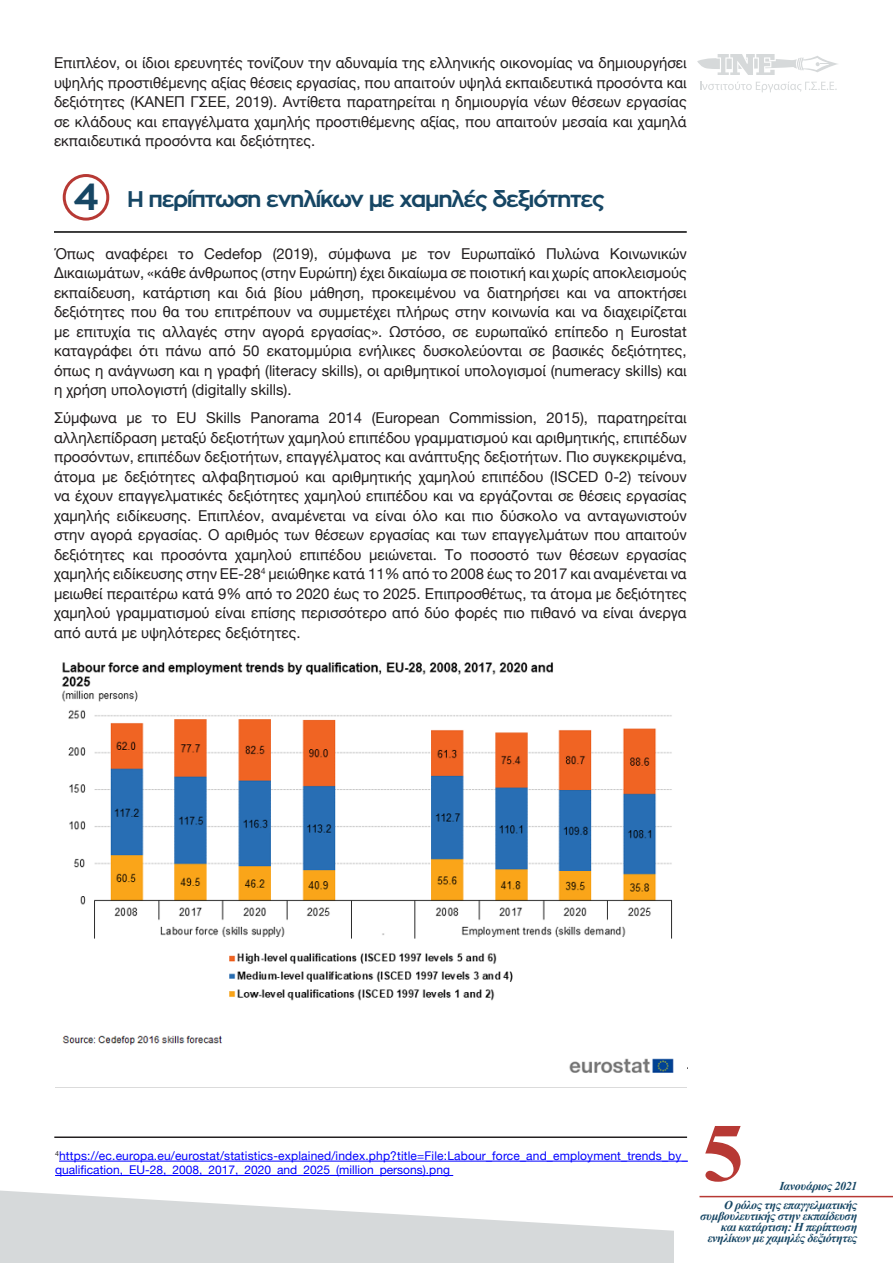
<style>
.page{position:relative;width:893px;height:1263px;background:#fff}
.page>*{position:absolute;margin:0;border:0;box-sizing:border-box;transform-origin:0 0}
.t1{font:700 82.5px "Times New Roman";color:#b73934}
.t2{font:700 37.5px "Zona Pro";color:#164664}
.t3{font:700 22.5px "Zona Pro";letter-spacing:-.06em;color:#164664}
.t4{font:15px/19.5px "Helvetica Neue";color:#231f20;text-align:justify}
.t5{font:12px/14.4px "Helvetica Neue";letter-spacing:.015em;color:#00f}
.t6{font:italic 700 12px/11.2px "Times New Roman";letter-spacing:-.03em;color:#164664;text-align:right}
</style>
<div class="page">
<hr style="left:699px;top:1196px;width:194px;height:1px;background:#b73934">
<svg style="left:700px;top:82px;width:137px;height:10px"></svg>
<svg style="left:697px;top:54px;width:141px;height:21px"></svg>
<svg style="left:0;top:1190px;width:674px;height:73px;fill:#d6d9da"></svg>
<hr style="left:54px;top:231px;width:633px;height:2px;background:#000">
<div style="left:63px;top:174px;width:46px;height:47px;border:3px solid #b73934;border-radius:50%"></div>
<hr style="left:54px;top:1136px;width:633px;height:2px;background:#231f20">
<hr style="left:55px;top:1067px;width:633px;height:2px;background:#231f20">
<img style="left:55px;top:662px;width:631px;height:411px">
<hr style="left:59px;top:1161px;width:629px;height:1px;background:#00f">
<hr style="left:55px;top:1175px;width:398px;height:1px;background:#00f">
<p class="t4" style="left:54px;top:54px;width:634px">Επιπλέον, οι ίδιοι ερευνητές τονίζουν την αδυναμία της ελληνικής οικονομίας να δημιουργήσει υψηλής προστιθέμενης αξίας θέσεις εργασίας, που απαιτούν υψηλά εκπαιδευτικά προσόντα και δεξιότητες (ΚΑΝΕΠ ΓΣΕΕ, 2019). Αντίθετα παρατηρείται η δημιουργία νέων θέσεων εργασίας σε κλάδους και επαγγέλματα χαμηλής προστιθέμενης αξίας, που απαιτούν μεσαία και χαμηλά εκπαιδευτικά προσόντα και δεξιότητες.</p>
<p class="t2" style="left:73px;top:172px;width:27px">4</p>
<p class="t3" style="left:127px;top:184px;width:479px">Η περίπτωση ενηλίκων με χαμηλές δεξιότητες</p>
<p class="t4" style="left:54px;top:245px;width:634px">Όπως αναφέρει το Cedefop (2019), σύμφωνα με τον Ευρωπαϊκό Πυλώνα Κοινωνικών Δικαιωμάτων, «κάθε άνθρωπος (στην Ευρώπη) έχει δικαίωμα σε ποιοτική και χωρίς αποκλεισμούς εκπαίδευση, κατάρτιση και διά βίου μάθηση, προκειμένου να διατηρήσει και να αποκτήσει δεξιότητες που θα του επιτρέπουν να συμμετέχει πλήρως στην κοινωνία και να διαχειρίζεται με επιτυχία τις αλλαγές στην αγορά εργασίας». Ωστόσο, σε ευρωπαϊκό επίπεδο η Eurostat καταγράφει ότι πάνω από 50 εκατομμύρια ενήλικες δυσκολεύονται σε βασικές δεξιότητες, όπως η ανάγνωση και η γραφή (literacy skills), οι αριθμητικοί υπολογισμοί (numeracy skills) και η χρήση υπολογιστή (digitally skills).</p>
<p class="t4" style="left:54px;top:409px;width:634px">Σύμφωνα με το EU Skills Panorama 2014 (European Commission, 2015), παρατηρείται αλληλεπίδραση μεταξύ δεξιοτήτων χαμηλού επιπέδου γραμματισμού και αριθμητικής, επιπέδων προσόντων, επιπέδων δεξιοτήτων, επαγγέλματος και ανάπτυξης δεξιοτήτων. Πιο συγκεκριμένα, άτομα με δεξιότητες αλφαβητισμού και αριθμητικής χαμηλού επιπέδου (ISCED 0-2) τείνουν να έχουν επαγγελματικές δεξιότητες χαμηλού επιπέδου και να εργάζονται σε θέσεις εργασίας χαμηλής ειδίκευσης. Επιπλέον, αναμένεται να είναι όλο και πιο δύσκολο να ανταγωνιστούν στην αγορά εργασίας. Ο αριθμός των θέσεων εργασίας και των επαγγελμάτων που απαιτούν δεξιότητες και προσόντα χαμηλού επιπέδου μειώνεται. Το ποσοστό των θέσεων εργασίας χαμηλής ειδίκευσης στην ΕΕ-28<sup>4</sup> μειώθηκε κατά 11% από το 2008 έως το 2017 και αναμένεται να μειωθεί περαιτέρω κατά 9% από το 2020 έως το 2025. Επιπροσθέτως, τα άτομα με δεξιότητες χαμηλού γραμματισμού είναι επίσης περισσότερο από δύο φορές πιο πιθανό να είναι άνεργα από αυτά με υψηλότερες δεξιότητες.</p>
<p class="t5" style="left:55px;top:1149px;width:634px"><sup>4</sup>https://ec.europa.eu/eurostat/statistics-explained/index.php?title=File:Labour_force_and_employment_trends_by_ qualification,_EU-28,_2008,_2017,_2020_and_2025_(million_persons).png</p>
<h1 class="t1" style="left:702px;top:1096px;width:43px">5</h1>
<p class="t6" style="left:724px;top:1176px;width:135px;line-height:18.5px">Ιανουάριος 2021<br>Ο ρόλος της επαγγελματικής</p>
<p class="t6" style="left:700px;top:1210px;width:159px">συμβουλευτικής στην εκπαίδευση και κατάρτιση: Η περίπτωση ενηλίκων με χαμηλές δεξιότητες</p>
</div>
